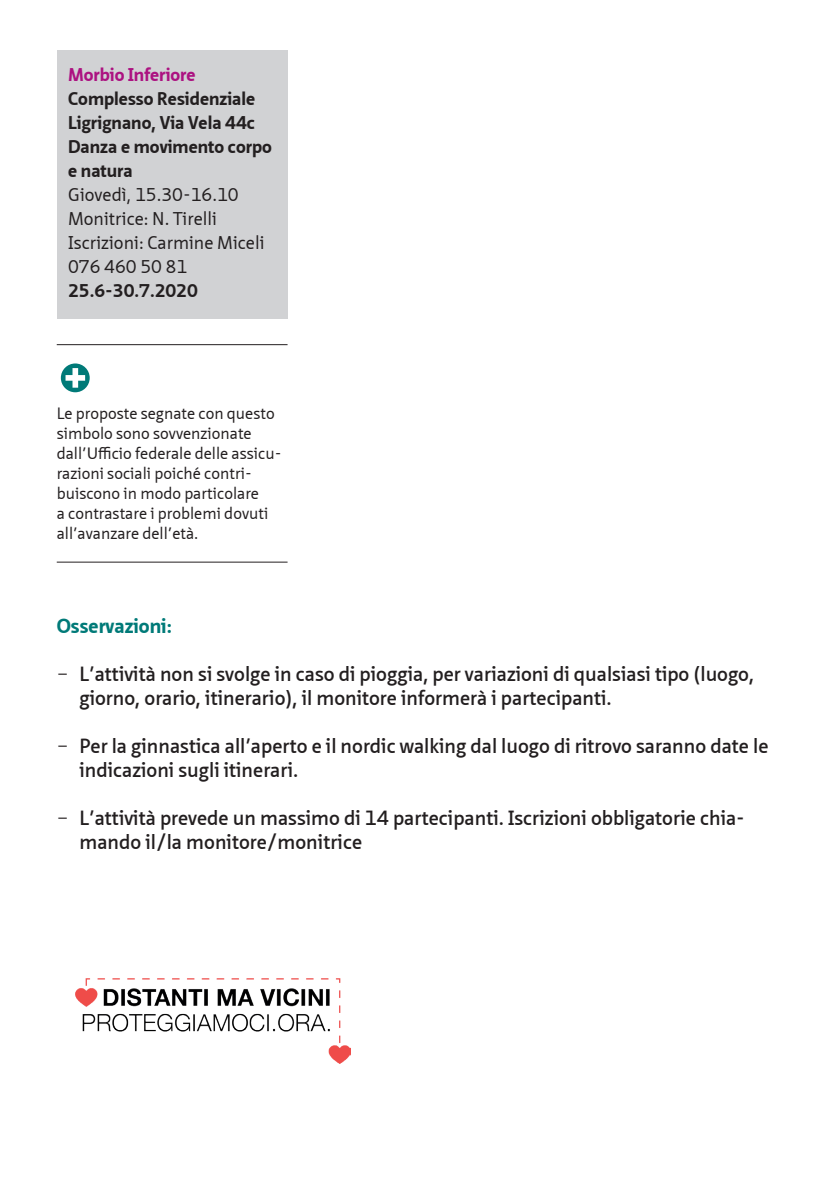
<style>
.page{position:relative;width:840px;height:1191px;background:#fff}
.page>*{position:absolute;margin:0;border:0;box-sizing:border-box;transform-origin:0 0}
.t1{font:600 20px/24px "Neue Sans Pro";color:#231f20}
.t2{font:700 20px "Neue Sans Pro";color:#007a78}
.t3{font:700 18px/24px "Neue Sans Pro";color:#231f20}
.t4{font:18px/24px "Neue Sans Pro";color:#231f20}
.t5{font:700 18px "Neue Sans Pro";color:#ac1281}
.t6{font:16px/20px "Neue Sans Pro";color:#231f20}
.s1{font-weight:300}
</style>
<div class="page">
<div style="left:57px;top:50px;width:230px;height:52px;background:#d1d2d4"></div>
<div style="left:57px;top:98px;width:230px;height:52px;background:#d1d2d4"></div>
<div style="left:57px;top:122px;width:230px;height:76px;background:#d1d2d4"></div>
<div style="left:57px;top:194px;width:230px;height:52px;background:#d1d2d4"></div>
<div style="left:57px;top:218px;width:230px;height:76px;background:#d1d2d4"></div>
<div style="left:57px;top:266px;width:230px;height:52px;background:#d1d2d4"></div>
<hr style="left:57px;top:344px;width:230px;height:1px;background:#231f20">
<hr style="left:57px;top:561px;width:230px;height:1px;background:#231f20">
<svg style="left:61px;top:363px;width:29px;height:29px"></svg>
<svg style="left:65px;top:368px;width:20px;height:20px"></svg>
<img style="left:75px;top:978px;width:275px;height:85px">
<p class="t5" style="left:68px;top:63px;width:129px">Morbio Inferiore</p>
<p class="t3" style="left:68px;top:86px;width:205px">Complesso Residenziale<br>Ligrignano, Via Vela 44c<br>Danza e movimento corpo e natura</p>
<p class="t4" style="left:68px;top:182px;width:198px">Giovedì, 15.30-16.10<br>Monitrice: N. Tirelli<br>Iscrizioni: Carmine Miceli<br>076 460 50 81</p>
<p class="t3" style="left:68px;top:278px;width:131px">25.6-30.7.2020</p>
<p class="t6" style="left:57px;top:403px;width:226px">Le proposte segnate con questo simbolo sono sovvenzionate dall’Ufficio federale delle assicu&shy;razioni sociali poiché contri&shy;buiscono in modo particolare<br>a contrastare i problemi dovuti all’avanzare dell’età.</p>
<p class="t2" style="left:57px;top:613px;width:117px">Osservazioni:</p>
<p class="t1" style="left:79px;top:661px;width:676px;text-indent:-23px"><span class="s1">–</span> L’attività non si svolge in caso di pioggia, per variazioni di qualsiasi tipo (luogo, giorno, orario, itinerario), il monitore informerà i partecipanti.</p>
<p class="t1" style="left:79px;top:733px;width:690px;text-indent:-23px"><span class="s1">–</span> Per la ginnastica all’aperto e il nordic walking dal luogo di ritrovo saranno date le indicazioni sugli itinerari.</p>
<p class="t1" style="left:79px;top:805px;width:666px;text-indent:-23px"><span class="s1">–</span> L’attività prevede un massimo di 14 partecipanti. Iscrizioni obbligatorie chia&shy;mando il/la monitore/monitrice</p>
</div>
